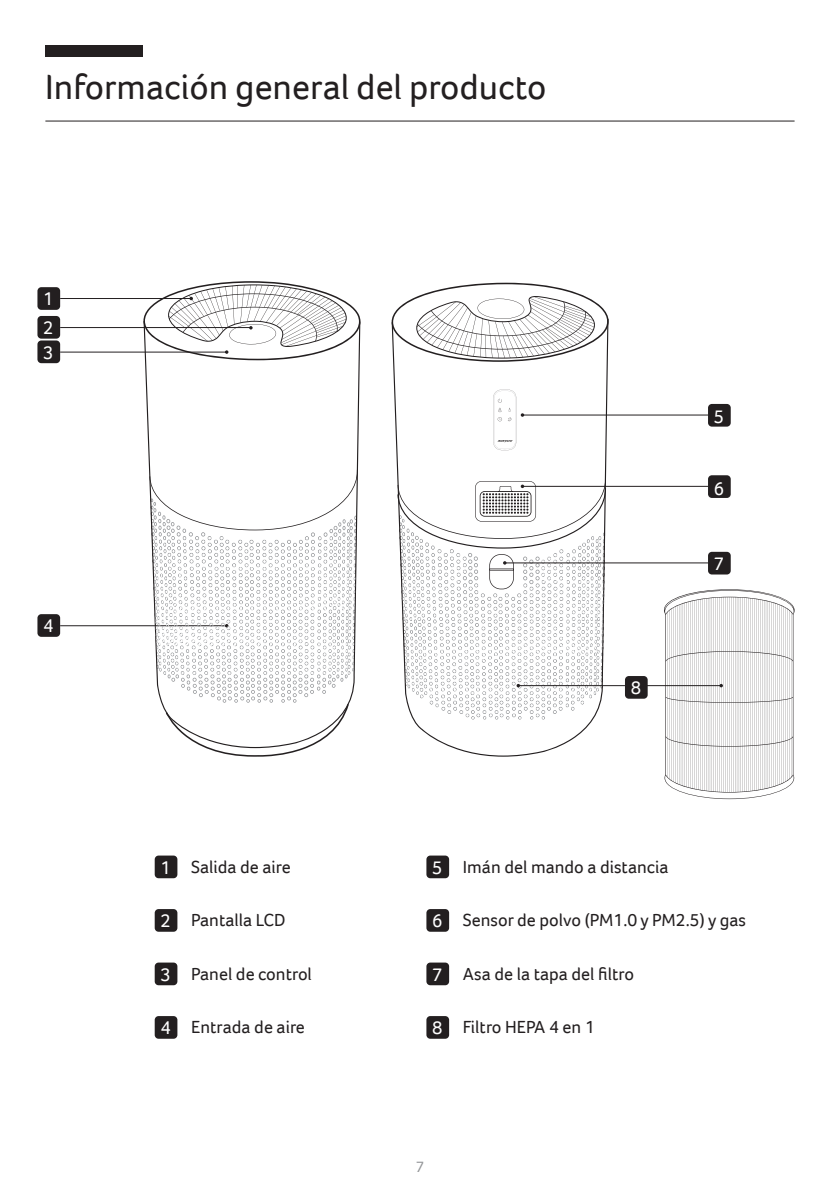
<style>
.page{position:relative;width:840px;height:1191px;background:#fff}
.page>*{position:absolute;margin:0;border:0;box-sizing:border-box;transform-origin:0 0}
.t1{font:36px "Acer Foco";color:#231f20}
.t2{font:19px "Acer Foco";color:#fff}
.t3{font:18px "Acer Foco";color:#231f20}
.t4{font:14px "Tahoma";color:#939598}
</style>
<div class="page">
<div style="left:45px;top:45px;width:97px;height:12px;background:#231f20"></div>
<hr style="left:45px;top:121px;width:749px;height:1px;background:#231f20">
<div style="left:155px;top:855px;width:22px;height:23px;background:#231f20;border-radius:4px"></div>
<div style="left:426px;top:855px;width:23px;height:23px;background:#231f20;border-radius:4px"></div>
<div style="left:37px;top:287px;width:23px;height:23px;background:#231f20;border-radius:4px"></div>
<div style="left:37px;top:316px;width:23px;height:23px;background:#231f20;border-radius:4px"></div>
<div style="left:37px;top:340px;width:23px;height:23px;background:#231f20;border-radius:4px"></div>
<div style="left:37px;top:614px;width:23px;height:23px;background:#231f20;border-radius:4px"></div>
<div style="left:155px;top:909px;width:22px;height:22px;background:#231f20;border-radius:4px"></div>
<div style="left:426px;top:909px;width:23px;height:22px;background:#231f20;border-radius:4px"></div>
<div style="left:155px;top:962px;width:22px;height:23px;background:#231f20;border-radius:4px"></div>
<div style="left:426px;top:962px;width:23px;height:23px;background:#231f20;border-radius:4px"></div>
<div style="left:155px;top:1016px;width:22px;height:22px;background:#231f20;border-radius:4px"></div>
<div style="left:426px;top:1016px;width:23px;height:22px;background:#231f20;border-radius:4px"></div>
<div style="left:707px;top:404px;width:23px;height:22px;background:#231f20;border-radius:4px"></div>
<div style="left:707px;top:475px;width:23px;height:23px;background:#231f20;border-radius:4px"></div>
<hr style="left:60px;top:298px;width:131px;height:1px;background:#231f20">
<hr style="left:522px;top:415px;width:185px;height:1px;background:#231f20">
<hr style="left:522px;top:486px;width:185px;height:1px;background:#231f20">
<hr style="left:60px;top:327px;width:191px;height:1px;background:#231f20">
<hr style="left:60px;top:352px;width:166px;height:1px;background:#231f20">
<hr style="left:60px;top:625px;width:166px;height:1px;background:#231f20">
<hr style="left:630px;top:685px;width:90px;height:1px;background:#231f20">
<svg style="left:663px;top:589px;width:131px;height:210px"></svg>
<svg style="left:143px;top:360px;width:217px;height:353px"></svg>
<svg style="left:149px;top:470px;width:208px;height:67px"></svg>
<svg style="left:166px;top:674px;width:182px;height:82px"></svg>
<img style="left:154px;top:536px;width:202px;height:4px">
<img style="left:168px;top:573px;width:169px;height:4px">
<img style="left:157px;top:606px;width:179px;height:8px">
<img style="left:156px;top:642px;width:198px;height:7px">
<svg style="left:392px;top:283px;width:216px;height:36px"></svg>
<svg style="left:391px;top:319px;width:217px;height:437px"></svg>
<img style="left:405px;top:617px;width:194px;height:6px">
<img style="left:410px;top:652px;width:193px;height:8px">
<img style="left:429px;top:688px;width:169px;height:4px">
<svg style="left:143px;top:281px;width:217px;height:79px"></svg>
<div style="left:707px;top:552px;width:23px;height:22px;background:#231f20;border-radius:4px"></div>
<div style="left:624px;top:676px;width:23px;height:22px;background:#231f20;border-radius:4px"></div>
<hr style="left:504px;top:562px;width:203px;height:1px;background:#231f20">
<svg style="left:397px;top:478px;width:208px;height:111px"></svg>
<hr style="left:518px;top:685px;width:106px;height:1px;background:#231f20">
<svg style="left:493px;top:389px;width:31px;height:62px"></svg>
<p class="t1" style="left:45px;top:66px;width:502px">Información general del producto</p>
<p class="t2" style="left:43px;top:288px;width:12px">1</p>
<p class="t2" style="left:43px;top:317px;width:12px">2</p>
<p class="t2" style="left:43px;top:341px;width:12px">3</p>
<p class="t2" style="left:43px;top:615px;width:12px">4</p>
<p class="t2" style="left:713px;top:406px;width:12px">5</p>
<p class="t2" style="left:713px;top:477px;width:12px">6</p>
<p class="t2" style="left:630px;top:677px;width:12px">8</p>
<p class="t2" style="left:713px;top:553px;width:12px">7</p>
<p class="t2" style="left:160px;top:856px;width:12px">1</p>
<p class="t3" style="left:191px;top:856px;width:101px">Salida de aire</p>
<p class="t2" style="left:432px;top:856px;width:12px">5</p>
<p class="t3" style="left:462px;top:856px;width:207px">Imán del mando a distancia</p>
<p class="t2" style="left:160px;top:910px;width:12px">2</p>
<p class="t3" style="left:191px;top:910px;width:96px">Pantalla LCD</p>
<p class="t2" style="left:432px;top:910px;width:12px">6</p>
<p class="t3" style="left:462px;top:910px;width:284px">Sensor de polvo (PM1.0 y PM2.5) y gas</p>
<p class="t2" style="left:160px;top:963px;width:12px">3</p>
<p class="t3" style="left:191px;top:963px;width:122px">Panel de control</p>
<p class="t2" style="left:432px;top:963px;width:12px">7</p>
<p class="t3" style="left:462px;top:963px;width:172px">Asa de la tapa del filtro</p>
<p class="t2" style="left:160px;top:1017px;width:12px">4</p>
<p class="t3" style="left:191px;top:1017px;width:115px">Entrada de aire</p>
<p class="t2" style="left:432px;top:1017px;width:12px">8</p>
<p class="t3" style="left:462px;top:1017px;width:133px">Filtro HEPA 4 en 1</p>
<p class="t4" style="left:416px;top:1157px;width:9px">7</p>
</div>
